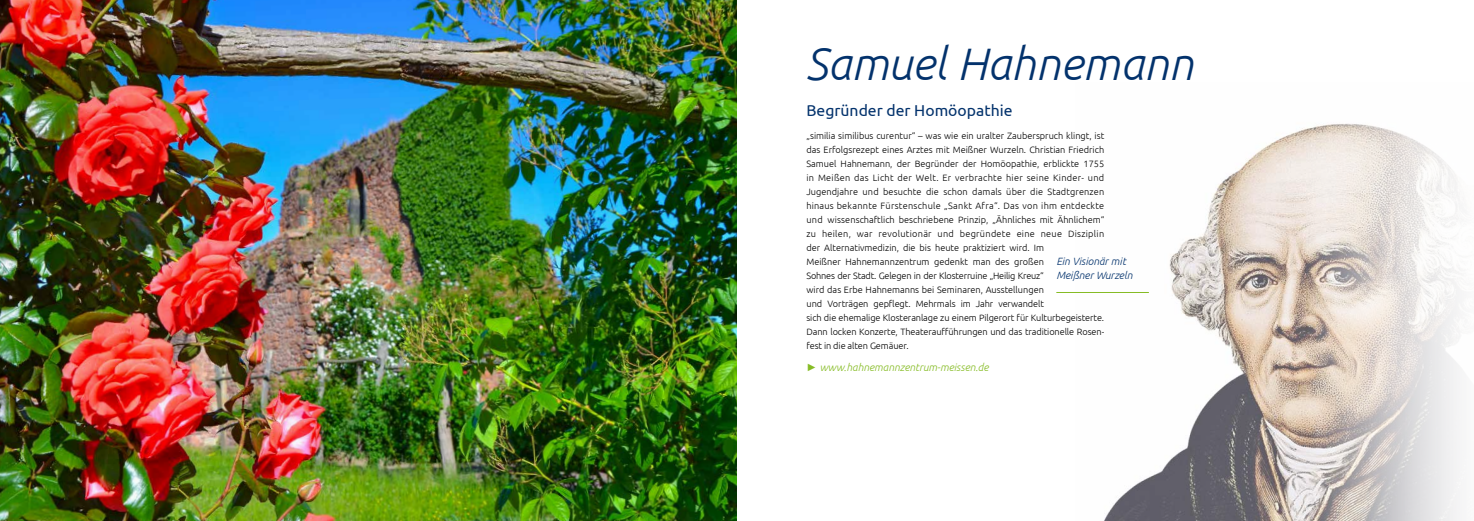
<style>
.page{position:relative;width:1474px;height:521px;background:#fff}
.page>*{position:absolute;margin:0;border:0;box-sizing:border-box;transform-origin:0 0}
.t1{font:italic 300 45.5px "Ubuntu";color:#03326c}
.t2{font:15.75px "Ubuntu";color:#03326c}
.t3{font:italic 300 10.5px "Ubuntu";color:#86bc25}
.t4{font:italic 300 10.5px/14px "Ubuntu";color:#03326c}
.t5{font:300 9.19px/14px "Ubuntu";color:#000}
.s1{font-family:"Arial";font-weight:400;font-style:normal}
</style>
<div class="page">
<img style="left:0;top:0;width:737px;height:521px">
<img style="left:1104px;top:151px;width:155px;height:370px">
<svg style="left:1259px;top:123px;width:201px;height:398px"></svg>
<hr style="left:1056px;top:292px;width:92px;height:1px;background:#86bc25">
<h1 class="t1" style="left:805px;top:36px;width:390px">Samuel Hahnemann</h1>
<h2 class="t2" style="left:806px;top:101px;width:207px">Begründer der Homöopathie</h2>
<p class="t5" style="left:806px;top:128px;width:299px">„similia similibus curentur“ – was wie ein uralter Zauberspruch klingt, ist das Erfolgsrezept eines Arztes mit Meißner Wurzeln. Christian Friedrich Samuel Hahnemann, der Begründer der Homöopathie, erblickte 1755 in Meißen das Licht der Welt. Er verbrachte hier seine Kinder- und Jugendjahre und besuchte die schon damals über die Stadtgrenzen hinaus bekannte Fürstenschule „Sankt Afra“. Das von ihm entdeckte und wissenschaftlich beschriebene Prinzip, „Ähnliches mit Ähnlichem“ zu heilen, war revolutionär und begründete eine neue Disziplin der Alternativmedizin, die bis heute praktiziert wird. Im<br>Meißner Hahnemannzentrum gedenkt man des großen<br>Sohnes der Stadt. Gelegen in der Klosterruine „Heilig Kreuz“<br>wird das Erbe Hahnemanns bei Seminaren, Ausstellungen<br>und Vorträgen gepflegt. Mehrmals im Jahr verwandelt<br>sich die ehemalige Klosteranlage zu einem Pilgerort für Kulturbegeisterte.<br>Dann locken Konzerte, Theateraufführungen und das traditionelle Rosen&shy;fest in die alten Gemäuer.</p>
<p class="t3" style="left:806px;top:361px;width:184px"><span class="s1">►</span> www.hahnemannzentrum-meissen.de</p>
<p class="t4" style="left:1056px;top:254px;width:78px">Ein Visionär mit<br>Meißner Wurzeln</p>
</div>
